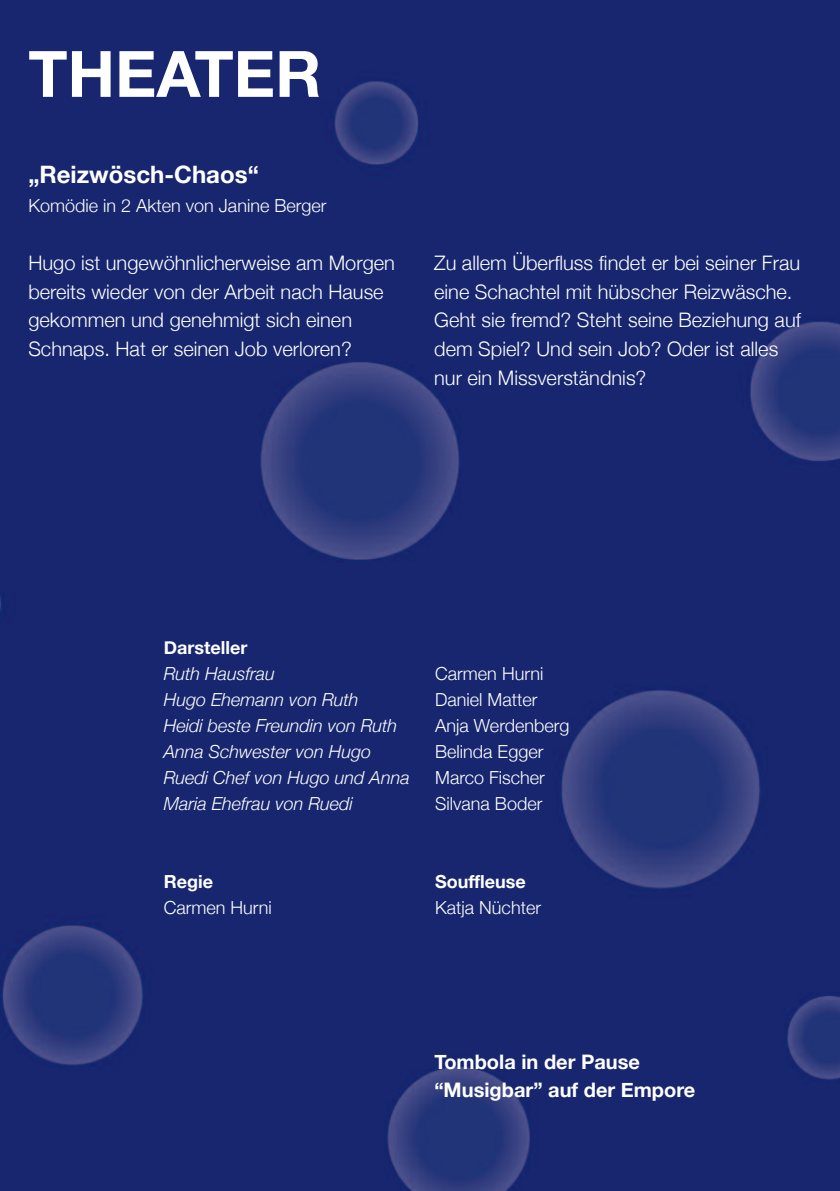
<style>
.page{position:relative;width:840px;height:1191px;background:#fff}
.page>*{position:absolute;margin:0;border:0;box-sizing:border-box;transform-origin:0 0}
.t1{font:700 64px "Helvetica Neue";color:#fff}
.t2{font:700 24px "Helvetica Neue";color:#fff}
.t3{font:300 20px/28.8px "Helvetica Neue";color:#fff}
.t4{font:700 20px/28px "Helvetica Neue";color:#fff}
.t5{font:300 18px "Helvetica Neue";color:#fff}
.t6{font:italic 300 18px "Helvetica Neue";color:#fff}
.t7{font:700 18px "Helvetica Neue";color:#fff}
</style>
<div class="page">
<img style="left:0;top:0;width:839px;height:1191px">
<h1 class="t1" style="left:28px;top:34px;width:294px">theAter</h1>
<p class="t2" style="left:28px;top:160px;width:232px">„reizwösch-chaos“</p>
<p class="t5" style="left:28px;top:195px;width:299px">Komödie in 2 Akten von Janine Berger</p>
<p class="t3" style="left:28px;top:248px;width:368px">Hugo ist ungewöhnlicherweise am Morgen bereits wieder von der Arbeit nach Hause gekommen und genehmigt sich einen Schnaps. Hat er seinen Job verloren?</p>
<p class="t3" style="left:434px;top:248px;width:368px">Zu allem Überfluss findet er bei seiner Frau eine Schachtel mit hübscher Reizwäsche.<br>Geht sie fremd? Steht seine Beziehung auf dem Spiel? Und sein Job? Oder ist alles nur ein Missverständnis?</p>
<p class="t7" style="left:164px;top:636px;width:85px">Darsteller</p>
<p class="t6" style="left:164px;top:663px;width:113px">Ruth Hausfrau</p>
<p class="t5" style="left:435px;top:662px;width:110px">Carmen Hurni</p>
<p class="t6" style="left:164px;top:689px;width:196px">Hugo Ehemann von Ruth</p>
<p class="t5" style="left:435px;top:688px;width:104px">Daniel Matter</p>
<p class="t6" style="left:164px;top:715px;width:235px">Heidi beste Freundin von Ruth</p>
<p class="t5" style="left:435px;top:714px;width:136px">Anja Werdenberg</p>
<p class="t6" style="left:164px;top:741px;width:209px">Anna Schwester von Hugo</p>
<p class="t5" style="left:435px;top:740px;width:110px">Belinda Egger</p>
<p class="t6" style="left:164px;top:767px;width:247px">Ruedi Chef von Hugo und Anna</p>
<p class="t5" style="left:435px;top:766px;width:111px">Marco Fischer</p>
<p class="t6" style="left:164px;top:793px;width:191px">Maria Ehefrau von Ruedi</p>
<p class="t5" style="left:435px;top:792px;width:109px">Silvana Boder</p>
<p class="t7" style="left:164px;top:870px;width:51px">regie</p>
<p class="t7" style="left:435px;top:870px;width:92px">souffleuse</p>
<p class="t5" style="left:164px;top:896px;width:110px">Carmen Hurni</p>
<p class="t5" style="left:435px;top:896px;width:107px">Katja Nüchter</p>
<p class="t4" style="left:434px;top:1047px;width:262px">tombola in der Pause “Musigbar” auf der empore</p>
</div>
